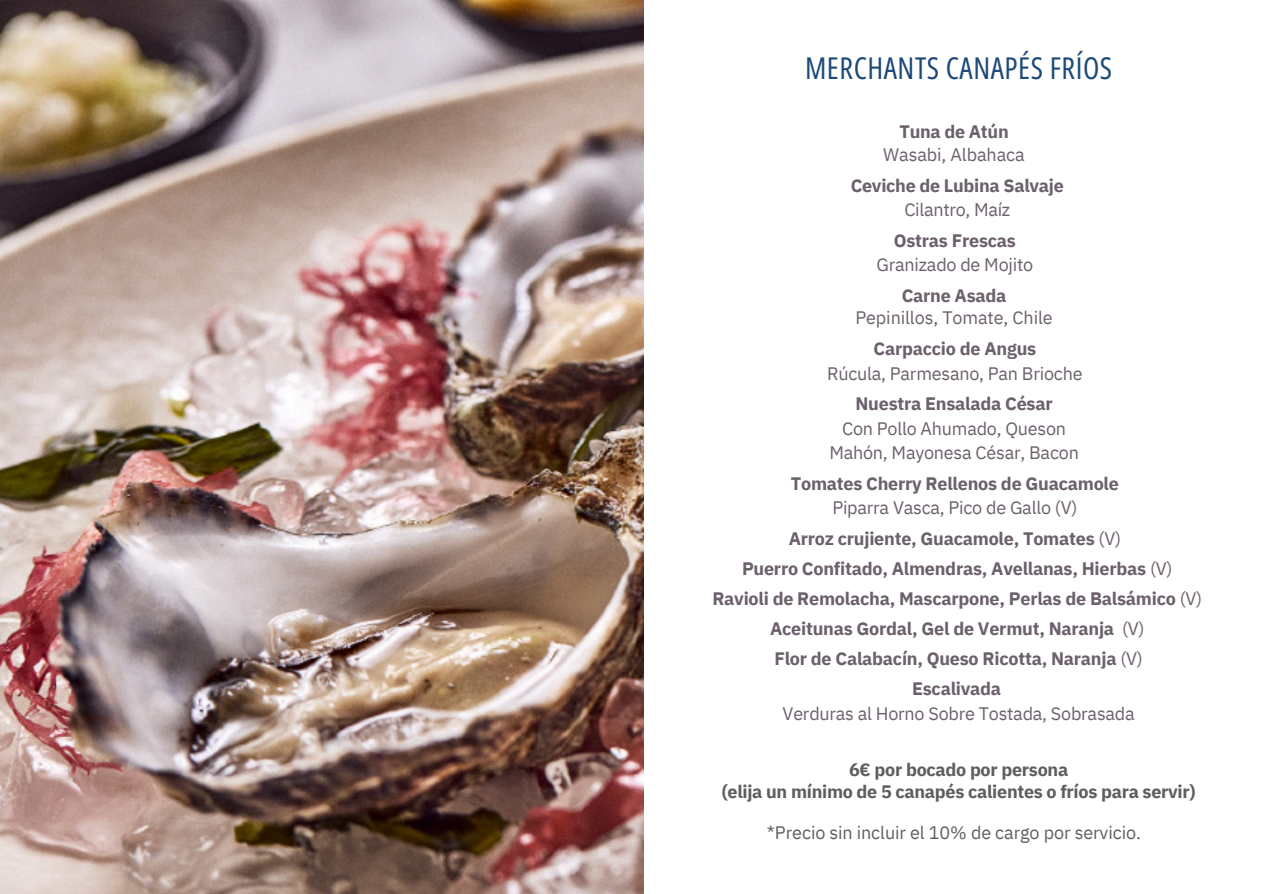
<style>
.page{position:relative;width:1263px;height:894px;background:#fff}
.page>*{position:absolute;margin:0;border:0;box-sizing:border-box;transform-origin:0 0}
.t1{font:30px "Open Sans Condensed";letter-spacing:.02em;color:#1d4979}
.t2{font:700 18px "IBM Plex Sans";letter-spacing:-.015em;color:#6b606b}
.t3{font:18px/24.8px "IBM Plex Sans";letter-spacing:-.015em;color:#6b606b;text-align:center}
.t4{font:700 18px/21.3px "IBM Plex Sans";letter-spacing:-.015em;color:#5e5e5e;text-align:center}
.t5{font:18px "IBM Plex Sans";letter-spacing:-.005em;color:#5f5f5f}
.s1{font-weight:400}
</style>
<div class="page">
<img style="left:0;top:0;width:644px;height:893px">
<p class="t1" style="left:805px;top:47px;width:309px">MERCHANTS CANAPÉS FRÍOS</p>
<p class="t2" style="left:899px;top:120px;width:111px">Tuna de Atún</p>
<p class="t3" style="left:883px;top:142px;width:143px">Wasabi, Albahaca</p>
<p class="t2" style="left:851px;top:173px;width:215px">Ceviche de Lubina Salvaje</p>
<p class="t3" style="left:904px;top:197px;width:107px">Cilantro, Maíz</p>
<p class="t2" style="left:894px;top:228px;width:124px">Ostras Frescas</p>
<p class="t3" style="left:876px;top:252px;width:158px">Granizado de Mojito</p>
<p class="t2" style="left:902px;top:283px;width:106px">Carne Asada</p>
<p class="t3" style="left:855px;top:305px;width:199px">Pepinillos, Tomate, Chile</p>
<p class="t2" style="left:873px;top:336px;width:164px">Carpaccio de Angus</p>
<p class="t3" style="left:827px;top:360px;width:257px">Rúcula, Parmesano, Pan Brioche</p>
<p class="t2" style="left:855px;top:391px;width:199px">Nuestra Ensalada César</p>
<p class="t3" style="left:829px;top:415px;width:251px">Con Pollo Ahumado, Queson<br>Mahón, Mayonesa César, Bacon</p>
<p class="t2" style="left:791px;top:471px;width:330px">Tomates Cherry Rellenos de Guacamole</p>
<p class="t3" style="left:832px;top:495px;width:247px">Piparra Vasca, Pico de Gallo (V)</p>
<p class="t2" style="left:789px;top:526px;width:334px">Arroz crujiente, Guacamole, Tomates <span class="s1">(V)</span></p>
<p class="t2" style="left:742px;top:556px;width:432px">Puerro Confitado, Almendras, Avellanas, Hierbas <span class="s1">(V)</span></p>
<p class="t2" style="left:712px;top:586px;width:491px">Ravioli de Remolacha, Mascarpone, Perlas de Balsámico <span class="s1">(V)</span></p>
<p class="t2" style="left:770px;top:616px;width:376px">Aceitunas Gordal, Gel de Vermut, Naranja <span class="s1">(V)</span></p>
<p class="t2" style="left:774px;top:646px;width:370px">Flor de Calabacín, Queso Ricotta, Naranja <span class="s1">(V)</span></p>
<p class="t2" style="left:912px;top:676px;width:91px">Escalivada</p>
<h2 class="t3" style="left:783px;top:700px;width:354px">Verduras al Horno Sobre Tostada, Sobrasada</h2>
<p class="t4" style="left:722px;top:758px;width:475px">6€ por bocado por persona<br>(elija un mínimo de 5 canapés calientes o fríos para servir)</p>
<p class="t5" style="left:767px;top:820px;width:375px">*Precio sin incluir el 10% de cargo por servicio.</p>
</div>
